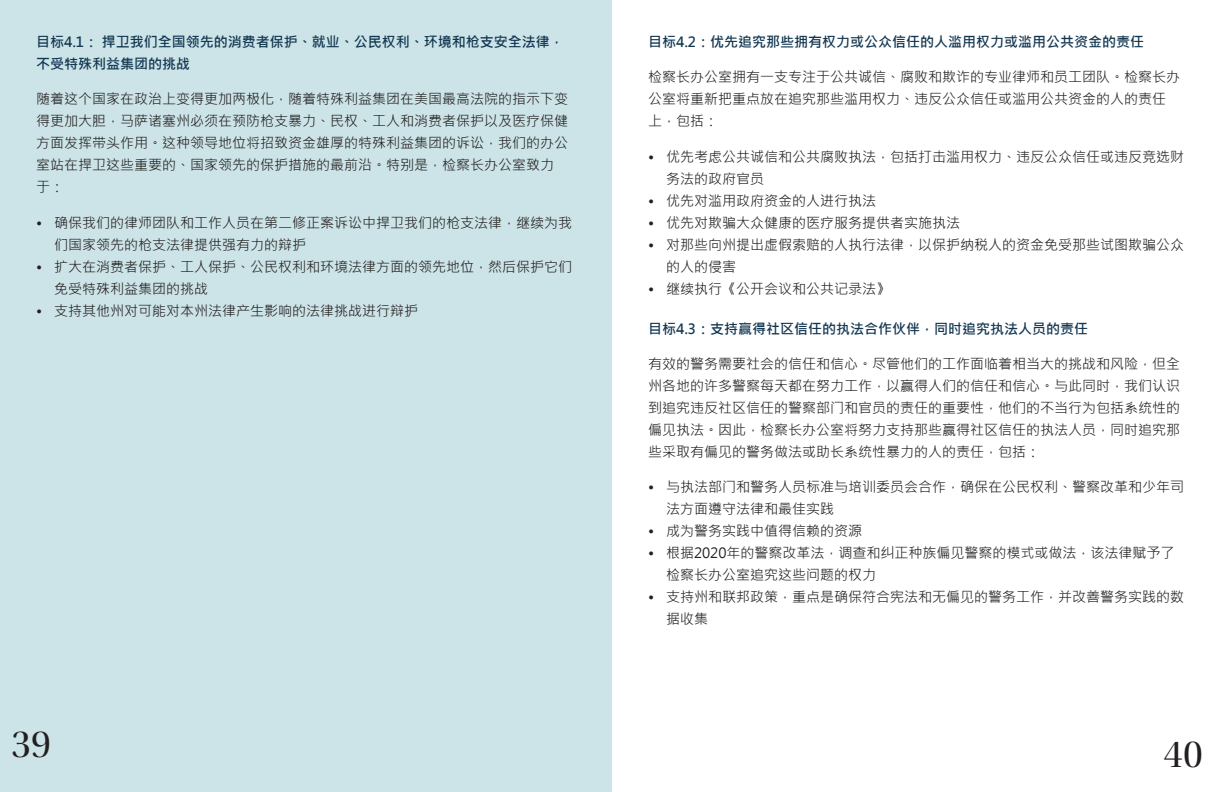
<style>
.page{position:relative;width:1224px;height:792px;background:#fff}
.page>*{position:absolute;margin:0;border:0;box-sizing:border-box;transform-origin:0 0}
.t1{font:40px "Utopia Std Disp";color:#231f20}
.Default{font:14px/22px "Microsoft Jheng Hei";color:#231f20}
.Default-2{font:700 14px/22px "Microsoft Jheng Hei";color:#133751}
</style>
<div class="page">
<div style="left:0;top:0;width:612px;height:792px;background:#cce4e7"></div>
<p class="Default-2" style="left:36px;top:31px;width:529px">目标4.1： 捍卫我们全国领先的消费者保护、就业、公民权利、环境和枪支安全法律，不受特殊利益集团的挑战</p>
<p class="Default" style="left:36px;top:88px;width:533px">随着这个国家在政治上变得更加两极化，随着特殊利益集团在美国最高法院的指示下变得更加大胆，马萨诸塞州必须在预防枪支暴力、民权、工人和消费者保护以及医疗保健方面发挥带头作用。这种领导地位将招致资金雄厚的特殊利益集团的诉讼，我们的办公室站在捍卫这些重要的、国家领先的保护措施的最前沿。特别是，检察长办公室致力于：</p>
<p class="Default" style="left:54px;top:211px;width:519px;text-indent:-18px">• 确保我们的律师团队和工作人员在第二修正案诉讼中捍卫我们的枪支法律，继续为我们国家领先的枪支法律提供强有力的辩护</p>
<p class="Default" style="left:54px;top:255px;width:519px;text-indent:-18px">• 扩大在消费者保护、工人保护、公民权利和环境法律方面的领先地位，然后保护它们免受特殊利益集团的挑战</p>
<p class="Default" style="left:36px;top:299px;width:383px">• 支持其他州对可能对本州法律产生影响的法律挑战进行辩护</p>
<p class="Default-2" style="left:648px;top:31px;width:498px">目标4.2：优先追究那些拥有权力或公众信任的人滥用权力或滥用公共资金的责任</p>
<p class="Default" style="left:648px;top:66px;width:533px">检察长办公室拥有一支专注于公共诚信、腐败和欺诈的专业律师和员工团队。检察长办公室将重新把重点放在追究那些滥用权力、违反公众信任或滥用公共资金的人的责任上，包括：</p>
<p class="Default" style="left:666px;top:145px;width:519px;text-indent:-18px">• 优先考虑公共诚信和公共腐败执法，包括打击滥用权力、违反公众信任或违反竞选财务法的政府官员</p>
<p class="Default" style="left:648px;top:189px;width:229px">• 优先对滥用政府资金的人进行执法</p>
<p class="Default" style="left:648px;top:211px;width:313px">• 优先对欺骗大众健康的医疗服务提供者实施执法</p>
<p class="Default" style="left:666px;top:233px;width:519px;text-indent:-18px">• 对那些向州提出虚假索赔的人执行法律，以保护纳税人的资金免受那些试图欺骗公众的人的侵害</p>
<p class="Default" style="left:648px;top:277px;width:243px">• 继续执行《公开会议和公共记录法》</p>
<p class="Default-2" style="left:648px;top:317px;width:442px">目标4.3：支持赢得社区信任的执法合作伙伴，同时追究执法人员的责任</p>
<p class="Default" style="left:648px;top:353px;width:533px;text-align:justify">有效的警务需要社会的信任和信心。尽管他们的工作面临着相当大的挑战和风险，但全州各地的许多警察每天都在努力工作，以赢得人们的信任和信心。与此同时，我们认识到追究违反社区信任的警察部门和官员的责任的重要性，他们的不当行为包括系统性的偏见执法。因此，检察长办公室将努力支持那些赢得社区信任的执法人员，同时追究那些采取有偏见的警务做法或助长系统性暴力的人的责任，包括：</p>
<p class="Default" style="left:666px;top:476px;width:519px;text-indent:-18px">• 与执法部门和警务人员标准与培训委员会合作，确保在公民权利、警察改革和少年司法方面遵守法律和最佳实践</p>
<p class="Default" style="left:648px;top:520px;width:215px">• 成为警务实践中值得信赖的资源</p>
<p class="Default" style="left:666px;top:542px;width:510px;text-indent:-18px">• 根据2020年的警察改革法，调查和纠正种族偏见警察的模式或做法，该法律赋予了检察长办公室追究这些问题的权力</p>
<p class="Default" style="left:666px;top:586px;width:519px;text-indent:-18px">• 支持州和联邦政策，重点是确保符合宪法和无偏见的警务工作，并改善警务实践的数据收集</p>
<p class="t1" style="left:11px;top:723px;width:41px">39</p>
<p class="t1" style="left:1163px;top:732px;width:41px">40</p>
</div>
